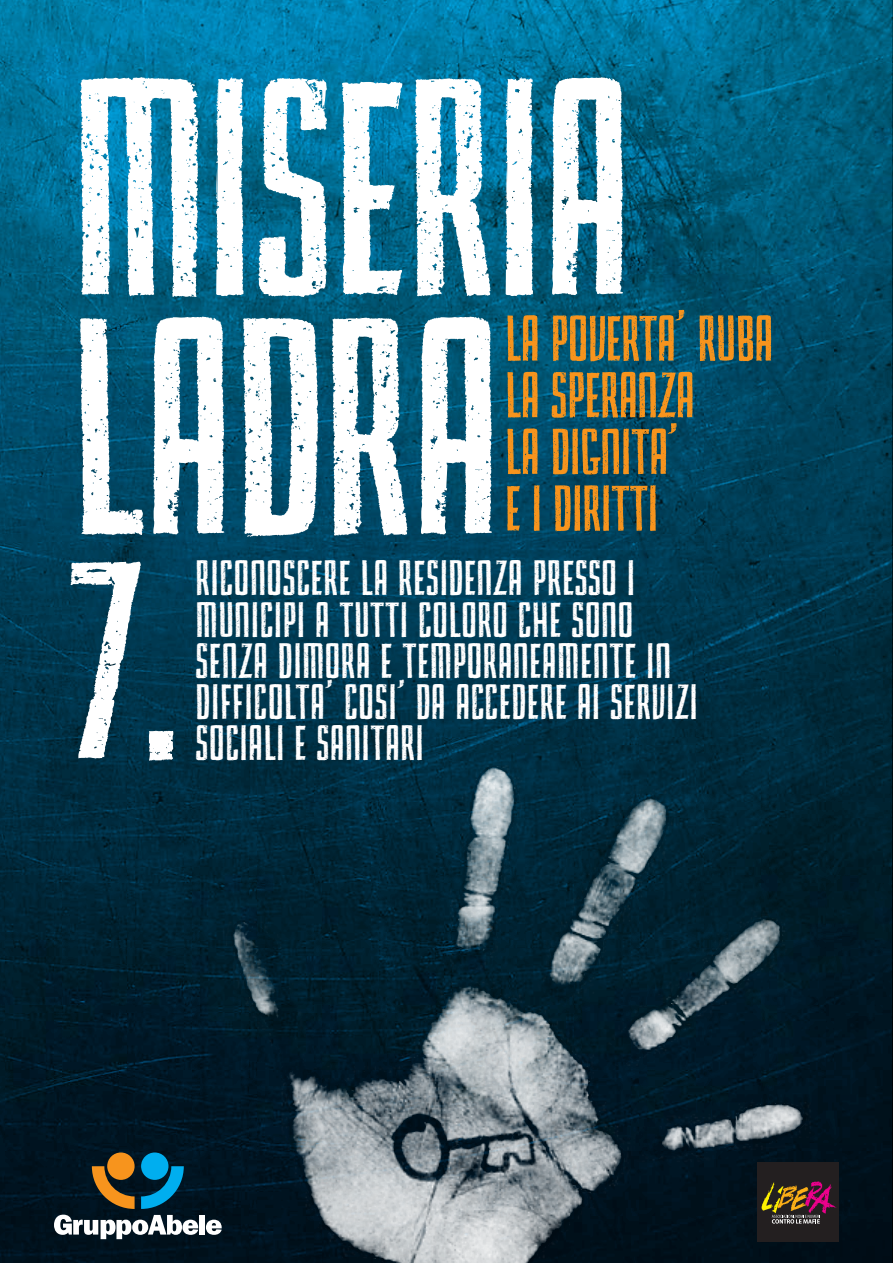
<style>
.page{position:relative;width:893px;height:1263px;background:#fff}
.page>*{position:absolute;margin:0;border:0;box-sizing:border-box;transform-origin:0 0}
.t1{font:269.7px/239.2px "Primma Handmade";letter-spacing:.01em;color:#fff}
.t2{font:245.55px "Primma Handmade";color:#fff}
.t3{font:56.7px/56.7px "Primma Handmade";letter-spacing:.015em;color:#f7941d}
.t4{font:43.5px/41.1px "Primma Handmade";letter-spacing:.035em;color:#fff}
</style>
<div class="page">
<img style="left:0;top:0;width:893px;height:1263px">
<svg style="left:54px;top:1166px;width:36px;height:73px;background:#2a3a44"></svg>
<img style="left:90px;top:622px;width:803px;height:641px">
<h1 class="t1" style="left:72px;top:67px;width:559px">MISERIA<br>LADRA</h1>
<h3 class="t3" style="left:506px;top:310px;width:268px">LA POVERTA’ RUBA<br>LA SPERANZA<br>LA DIGNITA’<br>E I DIRITTI</h3>
<p class="t4" style="left:196px;top:557px;width:503px">RICONOSCERE LA RESIDENZA PRESSO I MUNICIPI A TUTTI COLORO CHE SONO SENZA DIMORA E TEMPORANEAMENTE IN DIFFICOLTA’ COSI’ DA ACCEDERE AI SERVIZI</p>
<h2 class="t2" style="left:72px;top:535px;width:112px">7.</h2>
<p class="t4" style="left:196px;top:722px;width:229px">SOCIALI E SANITARI</p>
</div>
